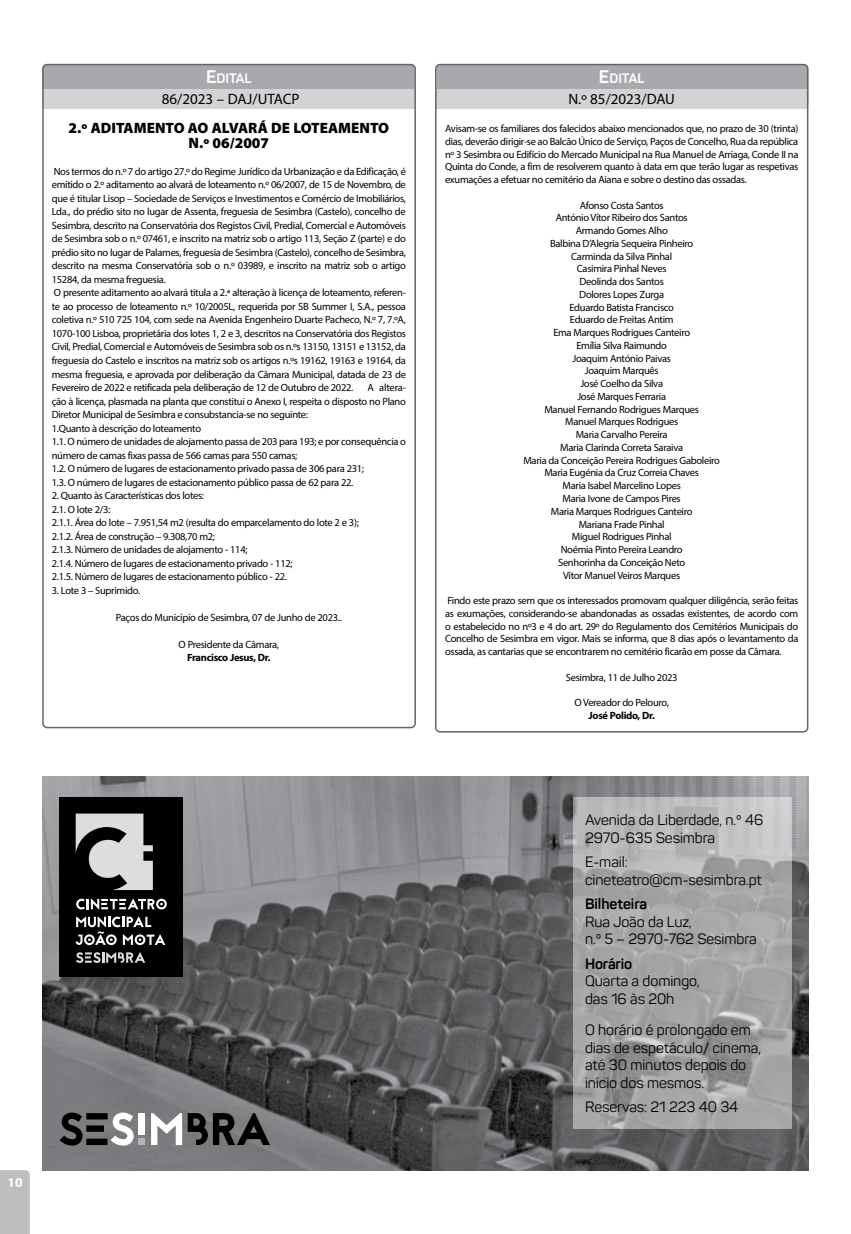
<style>
.page{position:relative;width:851px;height:1234px;background:#fff}
.page>*{position:absolute;margin:0;border:0;box-sizing:border-box;transform-origin:0 0}
.t1{font:900 15px/15px "Myriad Pro";color:#000;text-align:center}
.t2{font:15px "Myriad Pro";color:#000}
.t3{font:14.85px/17.7px "Panton";letter-spacing:-.005em;color:#000}
.t4{font:700 14.85px "Panton";letter-spacing:-.005em;color:#000}
.t5{font:700 13.5px "Panton";color:#fff}
.t6{font:700 13.5px "Myriad Pro";color:#fff}
.t7{font:10.5px/12.8px "Myriad Pro";letter-spacing:-.03em;color:#000}
.t8{font:700 10.5px "Myriad Pro";letter-spacing:-.03em;color:#000}
.s1{font-size:18px}
</style>
<div class="page">
<div style="left:0;top:1170px;width:30px;height:63px;background:#bcbec0"></div>
<div style="left:42px;top:64px;width:372px;height:45px;background:#a7a9ac;border-radius:4px"></div>
<div style="left:42px;top:89px;width:372px;height:20px;background:#d1d3d4"></div>
<div style="left:42px;top:64px;width:374px;height:664px;border:2px solid #636466;border-radius:4px"></div>
<div style="left:436px;top:64px;width:372px;height:45px;background:#a7a9ac;border-radius:4px"></div>
<div style="left:436px;top:89px;width:372px;height:20px;background:#d1d3d4"></div>
<div style="left:435px;top:64px;width:373px;height:668px;border:2px solid #636466;border-radius:4px"></div>
<img style="left:43px;top:776px;width:765px;height:393px">
<svg style="left:573px;top:797px;width:219px;height:331px;background:#a8a8aa"></svg>
<div style="left:60px;top:797px;width:123px;height:179px;background:#000"></div>
<svg style="left:76px;top:813px;width:77px;height:76px"></svg>
<svg style="left:76px;top:898px;width:91px;height:11px"></svg>
<svg style="left:76px;top:916px;width:89px;height:28px"></svg>
<svg style="left:76px;top:952px;width:69px;height:10px"></svg>
<svg style="left:188px;top:1112px;width:82px;height:32px;background:#404142"></svg>
<svg style="left:60px;top:1112px;width:85px;height:33px"></svg>
<svg style="left:151px;top:1112px;width:31px;height:32px"></svg>
<p class="t5" style="left:206px;top:70px;width:47px"><span class="s1">E</span>dital</p>
<h1 class="t2" style="left:162px;top:90px;width:139px">86/2023 – DAJ/UTACP</h1>
<h1 class="t1" style="left:69px;top:120px;width:322px">2.º ADITAMENTO AO ALVARÁ DE LOTEAMENTO<br>N.º 06/2007</h1>
<p class="t7" style="left:52px;top:164px;width:355px;line-height:13.5px">Nos termos do n.º 7 do artigo 27.º do Regime Jurídico da Urbanização e da Edificação, é emitido o 2.º aditamento ao alvará de loteamento n.º 06/2007, de 15 de Novembro, de que é titular Lisop – Sociedade de Serviços e Investimentos e Comércio de Imobiliários, Lda., do prédio sito no lugar de Assenta, freguesia de Sesimbra (Castelo), concelho de Sesimbra, descrito na Conservatória dos Registos Civil, Predial, Comercial e Automóveis de Sesimbra sob o n.º 07461, e inscrito na matriz sob o artigo 113, Seção Z (parte) e do prédio sito no lugar de Palames, freguesia de Sesimbra (Castelo), concelho de Sesimbra, descrito na mesma Conservatória sob o n.º 03989, e inscrito na matriz sob o artigo 15284, da mesma freguesia.<br>O presente aditamento ao alvará titula a 2.ª alteração à licença de loteamento, referen&shy;te ao processo de loteamento n.º 10/2005L, requerida por SB Summer I, S.A., pessoa coletiva n.º 510 725 104, com sede na Avenida Engenheiro Duarte Pacheco, N.º 7, 7.ºA, 1070-100 Lisboa, proprietária dos lotes 1, 2 e 3, descritos na Conservatória dos Registos Civil, Predial, Comercial e Automóveis de Sesimbra sob os n.ºs 13150, 13151 e 13152, da freguesia do Castelo e inscritos na matriz sob os artigos n.ºs 19162, 19163 e 19164, da mesma freguesia, e aprovada por deliberação da Câmara Municipal, datada de 23 de Fevereiro de 2022 e retificada pela deliberação de 12 de Outubro de 2022.</p>
<p class="t7" style="left:52px;top:380px;width:355px;line-height:13.5px;text-indent:315px">A altera&shy;ção à licença, plasmada na planta que constitui o Anexo I, respeita o disposto no Plano Diretor Municipal de Sesimbra e consubstancia-se no seguinte:<br>1.Quanto à descrição do loteamento<br>1.1. O número de unidades de alojamento passa de 203 para 193; e por consequência o número de camas fixas passa de 566 camas para 550 camas;<br>1.2. O número de lugares de estacionamento privado passa de 306 para 231;<br>1.3. O número de lugares de estacionamento público passa de 62 para 22.</p>
<p class="t7" style="left:52px;top:488px;width:308px;line-height:13.5px">2. Quanto às Características dos lotes:<br>2.1. O lote 2/3:<br>2.1.1. Área do lote – 7.951,54 m2 (resulta do emparcelamento do lote 2 e 3); 2.1.2. Área de construção – 9.308,70 m2;<br>2.1.3. Número de unidades de alojamento - 114;<br>2.1.4. Número de lugares de estacionamento privado - 112;<br>2.1.5. Número de lugares de estacionamento público - 22.</p>
<p class="t7" style="left:52px;top:583px;width:90px">3. Lote 3 – Suprimido.</p>
<p class="t7" style="left:116px;top:610px;width:227px">Paços do Município de Sesimbra, 07 de Junho de 2023..</p>
<p class="t7" style="left:178px;top:637px;width:102px">O Presidente da Câmara,</p>
<p class="t8" style="left:187px;top:650px;width:85px">Francisco Jesus, Dr.</p>
<p class="t6" style="left:8px;top:1173px;width:16px">10</p>
<p class="t5" style="left:598px;top:70px;width:47px"><span class="s1">E</span>dital</p>
<h1 class="t2" style="left:568px;top:90px;width:108px">N.º 85/2023/DAU</h1>
<p class="t7" style="left:445px;top:122px;width:355px;text-align:justify">Avisam-se os familiares dos falecidos abaixo mencionados que, no prazo de 30 (trinta) dias, deverão dirigir-se ao Balcão Único de Serviço, Paços de Concelho, Rua da república nº 3 Sesimbra ou Edifício do Mercado Municipal na Rua Manuel de Arriaga, Conde II na Quinta do Conde, a fim de resolverem quanto à data em que terão lugar as respetivas exumações a efetuar no cemitério da Aiana e sobre o destino das ossadas.</p>
<p class="t7" style="left:523px;top:198px;width:198px;text-align:center">Afonso Costa Santos<br>António Vítor Ribeiro dos Santos<br>Armando Gomes Alho<br>Balbina D’Alegria Sequeira Pinheiro<br>Carminda da Silva Pinhal<br>Casimira Pinhal Neves<br>Deolinda dos Santos<br>Dolores Lopes Zurga<br>Eduardo Batista Francisco<br>Eduardo de Freitas Antim<br>Ema Marques Rodrigues Canteiro<br>Emília Silva Raimundo<br>Joaquim António Paivas<br>Joaquim Marquês<br>José Coelho da Silva<br>José Marques Ferraria<br>Manuel Fernando Rodrigues Marques<br>Manuel Marques Rodrigues<br>Maria Carvalho Pereira<br>Maria Clarinda Correta Saraiva<br>Maria da Conceição Pereira Rodrigues Gaboleiro<br>Maria Eugénia da Cruz Correia Chaves<br>Maria Isabel Marcelino Lopes<br>Maria Ivone de Campos Pires<br>Maria Marques Rodrigues Canteiro<br>Mariana Frade Pinhal<br>Miguel Rodrigues Pinhal<br>Noémia Pinto Pereira Leandro<br>Senhorinha da Conceição Neto<br>Vítor Manuel Veiros Marques</p>
<p class="t7" style="left:445px;top:594px;width:355px;text-align:justify">Findo este prazo sem que os interessados promovam qualquer diligência, serão feitas as exumações, considerando-se abandonadas as ossadas existentes, de acordo com o estabelecido no nº3 e 4 do art. 29º do Regulamento dos Cemitérios Municipais do Concelho de Sesimbra em vigor. Mais se informa, que 8 dias após o levantamento da ossada, as cantarias que se encontrarem no cemitério ficarão em posse da Câmara.</p>
<p class="t7" style="left:565px;top:670px;width:113px">Sesimbra, 11 de Julho 2023</p>
<p class="t7" style="left:574px;top:696px;width:96px">O Vereador do Pelouro,</p>
<p class="t8" style="left:588px;top:708px;width:68px">José Polido, Dr.</p>
<h2 class="t3" style="left:585px;top:810px;width:180px">Avenida da Liberdade, n.º 46<br>2970-635 Sesimbra</h2>
<h2 class="t3" style="left:585px;top:852px;width:178px">E-mail: cineteatro@cm-sesimbra.pt</h2>
<h2 class="t4" style="left:585px;top:894px;width:64px">Bilheteira</h2>
<h2 class="t3" style="left:585px;top:912px;width:173px">Rua João da Luz,<br>n.º 5 – 2970-762 Sesimbra</h2>
<h2 class="t4" style="left:585px;top:954px;width:49px">Horário</h2>
<h2 class="t3" style="left:585px;top:972px;width:116px">Quarta a domingo, das 16 às 20h</h2>
<h2 class="t3" style="left:585px;top:1020px;width:177px">O horário é prolongado em dias de espetáculo/ cinema, até 30 minutos depois do início dos mesmos.</h2>
<h2 class="t3" style="left:585px;top:1098px;width:155px">Reservas: 21 223 40 34</h2>
</div>
